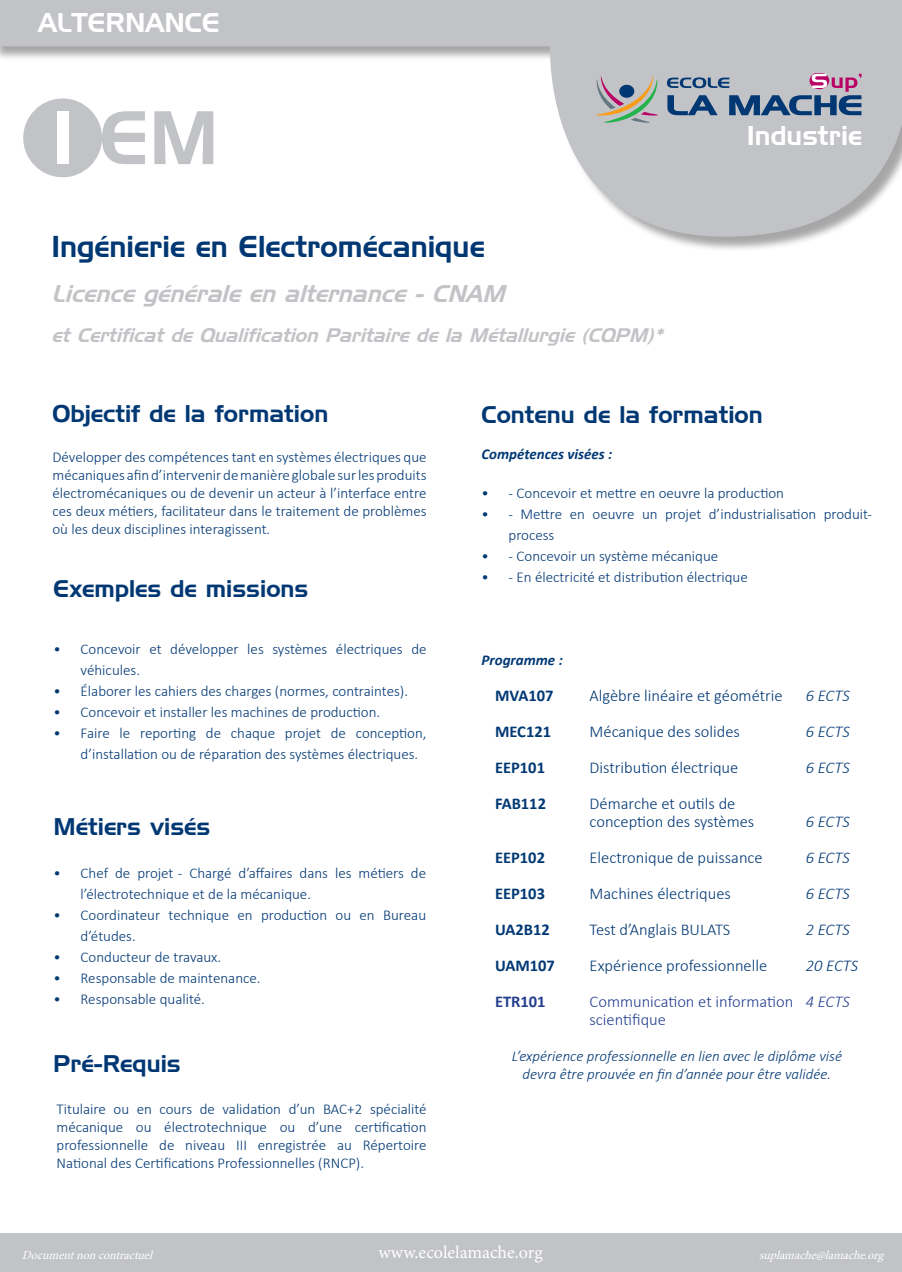
<style>
.page{position:relative;width:902px;height:1272px;background:#fff}
.page>*{position:absolute;margin:0;border:0;box-sizing:border-box;transform-origin:0 0}
.t1{font:75px "Hanzel Normal";color:#c2c3c6}
.t2{font:30px "Hanzel Normal";color:#013874}
.t3{font:27px "Hanzel Normal";color:#fff}
.t4{font:24px "Hanzel Normal";color:#013874}
.t5{font:italic 24px "Hanzel Normal";color:#c2c3c6}
.t6{font:italic 19.5px "Hanzel Normal";color:#c2c3c6}
.t7{font:18px "Minion Pro";letter-spacing:-.005em;color:#fff}
.t8{font:300 16.5px "Calibri";color:#013874}
.t9{font:700 16.5px "Calibri";color:#013874}
.t10{font:300 16.5px "Calibri";color:#253f8e}
.t11{font:italic 300 16.5px "Calibri";color:#013874}
.t12{font:700 16.5px "Calibri";color:#253f8e}
.t13{font:300 15px/18px "Calibri";color:#013874}
.t14{font:italic 300 15px "Calibri";color:#013874}
.t15{font:italic 700 15px "Calibri";color:#013874}
.t16{font:italic 12px "Minion Pro";color:#fff}
.s1{color:#fff}
.s2{font-style:italic}
</style>
<div class="page">
<div style="left:0;top:0;width:901px;height:252px;background:#231f20;opacity:.4"></div>
<svg style="left:0;top:0;width:901px;height:237px"></svg>
<div style="left:23px;top:98px;width:79px;height:79px;background:#c2c3c6;border-radius:50%"></div>
<svg style="left:667px;top:74px;width:194px;height:41px;background:#8a94ab"></svg>
<svg style="left:596px;top:75px;width:62px;height:48px;background:#ababa4"></svg>
<div style="left:0;top:1232px;width:901px;height:39px;background:#c2c3c6"></div>
<p class="t3" style="left:38px;top:7px;width:183px">ALTERNANCE</p>
<p class="t1" style="left:51px;top:93px;width:169px"><span class="s1">I</span> EM</p>
<p class="t2" style="left:51px;top:229px;width:434px">Ingénierie en Electromécanique</p>
<p class="t5" style="left:51px;top:279px;width:462px">Licence générale en alternance - CNAM</p>
<p class="t6" style="left:51px;top:324px;width:619px">et Certificat de Qualification Paritaire de la Métallurgie (CQPM)*</p>
<p class="t3" style="left:746px;top:120px;width:116px">Industrie</p>
<p class="t4" style="left:52px;top:399px;width:277px">Objectif de la formation</p>
<p class="t13" style="left:52px;top:447px;width:375px;text-align:justify">Développer des compétences tant en systèmes électriques que mécaniques afin d’intervenir de manière globale sur les produits électromécaniques ou de devenir un acteur à l’interface entre ces deux métiers, facilitateur dans le traitement de problèmes où les deux disciplines interagissent.</p>
<p class="t4" style="left:54px;top:574px;width:256px">Exemples de missions</p>
<p class="t13" style="left:81px;top:638px;width:347px;line-height:21px;text-indent:-27px">• Concevoir et développer les systèmes électriques de véhicules.</p>
<p class="t13" style="left:54px;top:681px;width:356px">• Élaborer les cahiers des charges (normes, contraintes).</p>
<p class="t13" style="left:54px;top:702px;width:328px">• Concevoir et installer les machines de production.</p>
<p class="t13" style="left:81px;top:722px;width:347px;line-height:21px;text-indent:-27px">• Faire le reporting de chaque projet de conception, d’installation ou de réparation des systèmes électriques.</p>
<p class="t4" style="left:54px;top:812px;width:158px">Métiers visés</p>
<p class="t13" style="left:81px;top:862px;width:347px;line-height:21px;text-indent:-27px">• Chef de projet - Chargé d’affaires dans les métiers de l’électrotechnique et de la mécanique.</p>
<p class="t13" style="left:81px;top:904px;width:347px;line-height:21px;text-indent:-27px">• Coordinateur technique en production ou en Bureau d’études.</p>
<p class="t13" style="left:54px;top:947px;width:169px">• Conducteur de travaux.</p>
<p class="t13" style="left:54px;top:968px;width:208px">• Responsable de maintenance.</p>
<p class="t13" style="left:54px;top:989px;width:153px">• Responsable qualité.</p>
<p class="t4" style="left:53px;top:1049px;width:129px">Pré-Requis</p>
<p class="t13" style="left:57px;top:1100px;width:371px;text-align:justify">Titulaire ou en cours de validation d’un BAC+2 spécialité mécanique ou électrotechnique ou d’une certification professionnelle de niveau III enregistrée au Répertoire National des Certifications Professionnelles (RNCP).</p>
<p class="t4" style="left:481px;top:400px;width:283px">Contenu de la formation</p>
<p class="t15" style="left:481px;top:444px;width:132px">Compétences visées :</p>
<p class="t13" style="left:481px;top:484px;width:304px">• - Concevoir et mettre en oeuvre la production</p>
<p class="t13" style="left:508px;top:503px;width:365px;line-height:21px;text-indent:-27px">• - Mettre en oeuvre un projet d’industrialisation produit&shy;process</p>
<p class="t13" style="left:481px;top:547px;width:238px">• - Concevoir un système mécanique</p>
<p class="t13" style="left:481px;top:568px;width:268px">• - En électricité et distribution électrique</p>
<p class="t15" style="left:481px;top:650px;width:83px">Programme :</p>
<p class="t9" style="left:495px;top:685px;width:60px">MVA107</p>
<p class="t8" style="left:589px;top:685px;width:194px">Algèbre linéaire et géométrie</p>
<p class="t11" style="left:805px;top:685px;width:45px">6 ECTS</p>
<p class="t9" style="left:495px;top:721px;width:58px">MEC121</p>
<p class="t8" style="left:589px;top:721px;width:152px">Mécanique des solides</p>
<p class="t11" style="left:805px;top:721px;width:45px">6 ECTS</p>
<p class="t9" style="left:495px;top:757px;width:51px">EEP101</p>
<p class="t8" style="left:589px;top:757px;width:150px">Distribution électrique</p>
<p class="t11" style="left:805px;top:757px;width:45px">6 ECTS</p>
<p class="t9" style="left:495px;top:793px;width:52px">FAB112</p>
<p class="t8" style="left:589px;top:793px;width:147px">Démarche et outils de</p>
<p class="t8" style="left:589px;top:811px;width:166px">conception des systèmes</p>
<p class="t11" style="left:805px;top:811px;width:45px">6 ECTS</p>
<p class="t9" style="left:495px;top:847px;width:51px">EEP102</p>
<p class="t8" style="left:589px;top:847px;width:175px">Electronique de puissance</p>
<p class="t11" style="left:805px;top:847px;width:45px">6 ECTS</p>
<p class="t9" style="left:495px;top:883px;width:51px">EEP103</p>
<p class="t8" style="left:589px;top:883px;width:143px">Machines électriques</p>
<p class="t11" style="left:805px;top:883px;width:45px">6 ECTS</p>
<p class="t9" style="left:495px;top:919px;width:56px">UA2B12</p>
<p class="t8" style="left:589px;top:919px;width:142px">Test d’Anglais BULATS</p>
<p class="t11" style="left:805px;top:919px;width:45px">2 ECTS</p>
<p class="t9" style="left:495px;top:955px;width:61px">UAM107</p>
<p class="t8" style="left:589px;top:955px;width:179px">Expérience professionnelle</p>
<p class="t11" style="left:805px;top:955px;width:54px">20 ECTS</p>
<p class="t12" style="left:495px;top:991px;width:52px">ETR101</p>
<p class="t10" style="left:589px;top:991px;width:261px">Communication et information <span class="s2">4 ECTS</span></p>
<p class="t10" style="left:589px;top:1009px;width:78px">scientifique</p>
<p class="t14" style="left:511px;top:1047px;width:332px">L’expérience professionnelle en lien avec le diplôme visé</p>
<p class="t14" style="left:522px;top:1065px;width:310px">devra être prouvée en fin d’année pour être validée.</p>
<p class="t16" style="left:22px;top:1246px;width:136px">Documentnoncontractuel</p>
<p class="t7" style="left:378px;top:1240px;width:166px">www.ecolelamache.org</p>
<p class="t16" style="left:759px;top:1246px;width:130px">suplamache@lamache.org</p>
</div>
